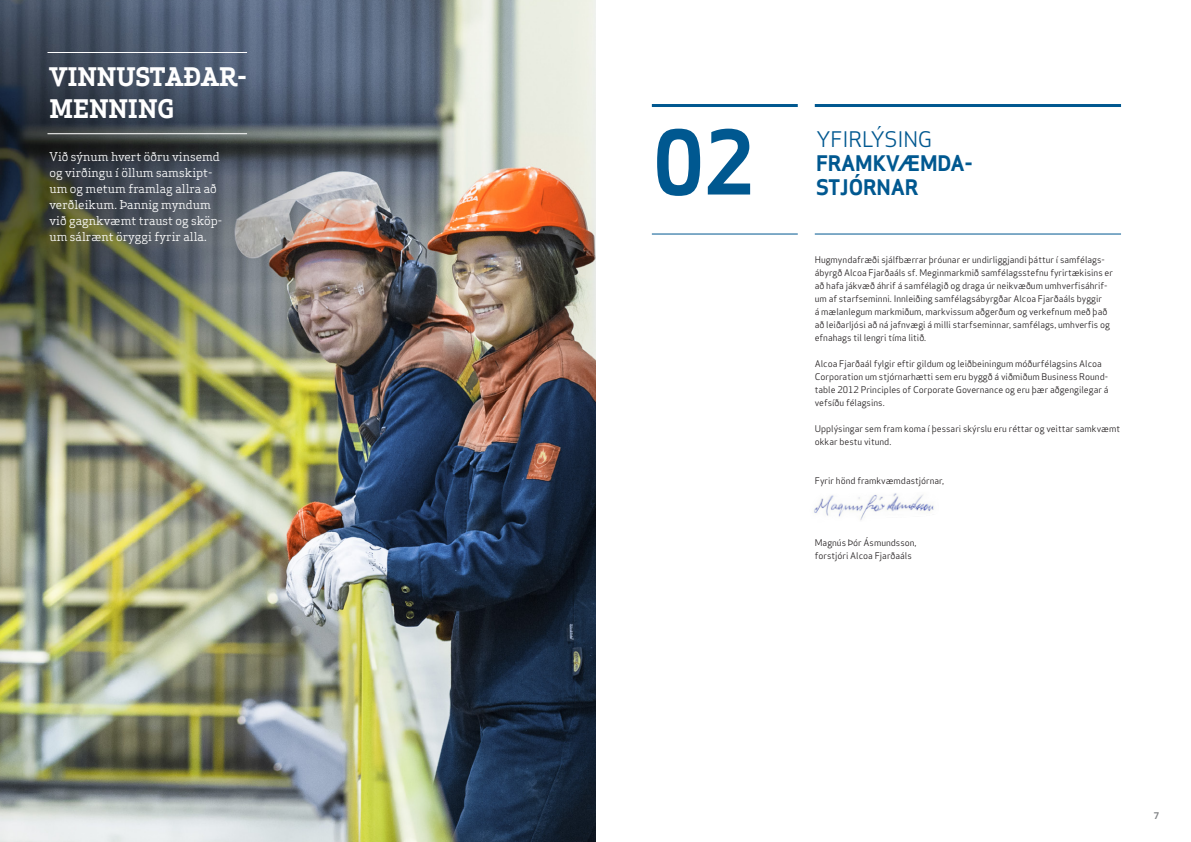
<style>
.page{position:relative;width:1191px;height:842px;background:#fff}
.page>*{position:absolute;margin:0;border:0;box-sizing:border-box;transform-origin:0 0}
.t1{font:700 86px "Apex Sans";color:#005890}
.t2{font:700 25px/32.4px "Apex Serif";color:#fff}
.t3{font:700 21px "Apex Sans";letter-spacing:-.01em;color:#005890}
.t4{font:21px "Apex Sans";letter-spacing:-.01em;color:#005890}
.t5{font:12px/16px "Apex Serif";color:#fff}
.t6{font:9px/13px "Apex Sans";color:#231f20}
.t7{font:700 9px "Apex Sans";color:#808285}
</style>
<div class="page">
<hr style="left:814px;top:234px;width:307px;height:1px;background:#005890">
<hr style="left:652px;top:234px;width:145px;height:1px;background:#005890">
<hr style="left:814px;top:104px;width:307px;height:3px;background:#005890">
<hr style="left:652px;top:104px;width:145px;height:3px;background:#005890">
<img style="left:814px;top:493px;width:120px;height:28px">
<img style="left:0;top:0;width:595px;height:842px">
<hr style="left:47px;top:52px;width:200px;height:1px;background:#fff">
<hr style="left:47px;top:133px;width:200px;height:1px;background:#fff">
<h2 class="t2" style="left:49px;top:60px;width:199px">VINNUSTAÐAR-<br>MENNING</h2>
<h3 class="t5" style="left:49px;top:149px;width:174px">Við sýnum hvert öðru vinsemd og virðingu í öllum samskipt&shy;um og metum framlag allra að verðleikum. Þannig myndum við gagnkvæmt traust og sköp&shy;um sálrænt öryggi fyrir alla.</h3>
<h1 class="t1" style="left:653px;top:107px;width:104px">02</h1>
<h3 class="t4" style="left:816px;top:122px;width:118px">YFIRLÝSING</h3>
<h3 class="t3" style="left:816px;top:149px;width:158px">FRAMKVÆMDA-</h3>
<h3 class="t3" style="left:816px;top:173px;width:104px">STJÓRNAR</h3>
<p class="t6" style="left:814px;top:253px;width:300px">Hugmyndafræði sjálfbærrar þróunar er undirliggjandi þáttur í samfélags&shy;ábyrgð Alcoa Fjarðaáls sf. Meginmarkmið samfélagsstefnu fyrirtækisins er að hafa jákvæð áhrif á samfélagið og draga úr neikvæðum umhverfisáhrif&shy;um af starfseminni. Innleiðing samfélagsábyrgðar Alcoa Fjarðaáls byggir<br>á mælanlegum markmiðum, markvissum aðgerðum og verkefnum með það að leiðarljósi að ná jafnvægi á milli starfseminnar, samfélags, umhverfis og efnahags til lengri tíma litið.</p>
<p class="t6" style="left:814px;top:357px;width:295px">Alcoa Fjarðaál fylgir eftir gildum og leiðbeiningum móðurfélagsins Alcoa Corporation um stjórnarhætti sem eru byggð á viðmiðum Business Round&shy;table 2012 Principles of Corporate Governance og eru þær aðgengilegar á vefsíðu félagsins.</p>
<p class="t6" style="left:814px;top:422px;width:307px">Upplýsingar sem fram koma í þessari skýrslu eru réttar og veittar samkvæmt okkar bestu vitund.</p>
<p class="t6" style="left:814px;top:474px;width:131px">Fyrir hönd framkvæmdastjórnar,</p>
<p class="t6" style="left:814px;top:535px;width:103px">Magnús Þór Ásmundsson, forstjóri Alcoa Fjarðaáls</p>
<p class="t7" style="left:1153px;top:810px;width:7px">7</p>
</div>
